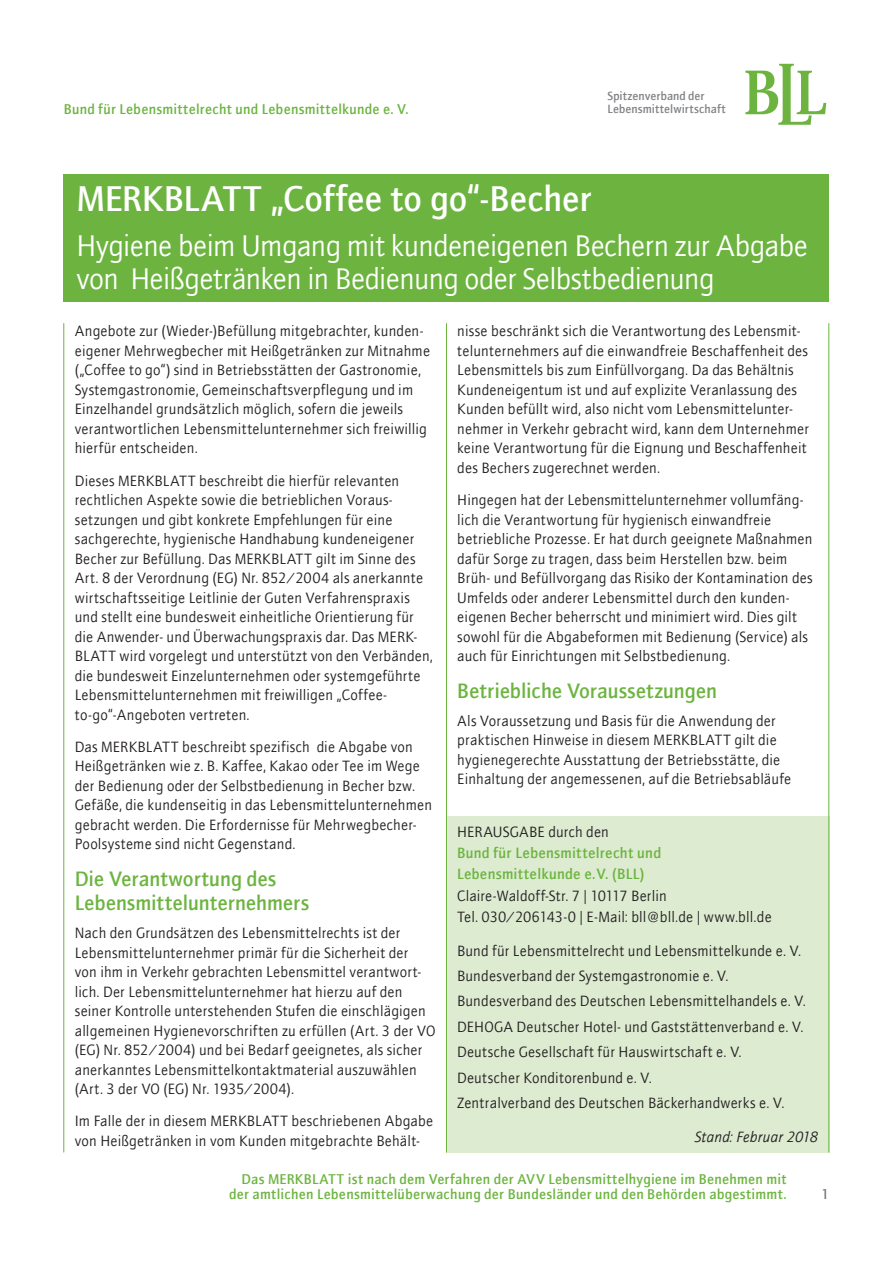
<style>
.page{position:relative;width:893px;height:1263px;background:#fff}
.page>*{position:absolute;margin:0;border:0;box-sizing:border-box;transform-origin:0 0}
.t1{font:500 36px "ITC Quay Sans";letter-spacing:-.01em;color:#fff}
.t2{font:30px/33px "ITC Quay Sans";letter-spacing:-.025em;color:#fff}
.t3{font:500 21px/24px "ITC Quay Sans";letter-spacing:-.005em;color:#6cb43f}
.t4{font:15px/19.5px "ITC Quay Sans";letter-spacing:.01em;color:#231f20}
.t5{font:500 15px/21.1px "ITC Quay Sans";letter-spacing:.015em;color:#6cb43f}
.t6{font:italic 15px "ITC Quay Sans";letter-spacing:.01em;color:#231f20}
.t7{font:500 14.25px/15px "ITC Quay Sans";letter-spacing:.015em;color:#6cb43f;text-align:right}
.t8{font:500 14.25px "ITC Quay Sans";color:#76787b}
.t9{font:500 12px/12.9px "ITC Quay Sans";letter-spacing:.005em;color:#808285}
</style>
<div class="page">
<div style="left:446px;top:816px;width:383px;height:336px;background:#ddebd1"></div>
<div style="left:64px;top:174px;width:765px;height:128px;background:#6cb43f"></div>
<svg style="left:745px;top:64px;width:81px;height:61px"></svg>
<hr style="left:63px;top:323px;width:1px;height:829px;background:#6cb43f">
<hr style="left:446px;top:323px;width:1px;height:829px;background:#6cb43f">
<hr style="left:828px;top:323px;width:1px;height:829px;background:#6cb43f">
<p class="t7" style="left:64px;top:101px;width:346px">Bund für Lebensmittelrecht und Lebensmittelkunde e. V.</p>
<p class="t9" style="left:607px;top:90px;width:120px">Spitzenverband der<br>Lebensmittelwirtschaft</p>
<h1 class="t1" style="left:77px;top:177px;width:517px">MERKBLATT „Coffee to go“-Becher</h1>
<h2 class="t2" style="left:77px;top:228px;width:733px">Hygiene beim Umgang mit kundeneigenen Bechern zur Abgabe von Heißgetränken in Bedienung oder Selbstbedienung</h2>
<p class="t4" style="left:75px;top:321px;width:357px">Angebote zur (Wieder-)Befüllung mitgebrachter, kunden&shy;eigener Mehrwegbecher mit Heißgetränken zur Mitnahme („Coffee to go“) sind in Betriebsstätten der Gastronomie, Systemgastronomie, Gemeinschaftsverpflegung und im Einzelhandel grundsätzlich möglich, sofern die jeweils verantwortlichen Lebensmittelunternehmer sich freiwillig hierfür entscheiden.</p>
<p class="t4" style="left:75px;top:470px;width:360px">Dieses MERKBLATT beschreibt die hierfür relevanten rechtlichen Aspekte sowie die betrieblichen Voraus&shy;setzungen und gibt konkrete Empfehlungen für eine sachgerechte, hygienische Handhabung kundeneigener Becher zur Befüllung. Das MERKBLATT gilt im Sinne des Art. 8 der Verordnung (EG) Nr. 852/2004 als anerkannte wirtschaftsseitige Leitlinie der Guten Verfahrenspraxis und stellt eine bundesweit einheitliche Orientierung für die Anwender- und Überwachungspraxis dar. Das MERK-BLATT wird vorgelegt und unterstützt von den Verbänden, die bundesweit Einzelunternehmen oder systemgeführte Lebensmittelunternehmen mit freiwilligen „Coffee&shy;to-go“-Angeboten vertreten.</p>
<p class="t4" style="left:75px;top:736px;width:359px">Das MERKBLATT beschreibt spezifisch die Abgabe von Heißgetränken wie z. B. Kaffee, Kakao oder Tee im Wege der Bedienung oder der Selbstbedienung in Becher bzw.<br>Gefäße, die kundenseitig in das Lebensmittelunternehmen gebracht werden. Die Erfordernisse für Mehrwegbecher-Poolsysteme sind nicht Gegenstand.</p>
<h3 class="t3" style="left:75px;top:867px;width:236px">Die Verantwortung des<br>Lebensmittelunternehmers</h3>
<p class="t4" style="left:75px;top:923px;width:362px">Nach den Grundsätzen des Lebensmittelrechts ist der Lebensmittelunternehmer primär für die Sicherheit der<br>von ihm in Verkehr gebrachten Lebensmittel verantwort&shy;lich. Der Lebensmittelunternehmer hat hierzu auf den seiner Kontrolle unterstehenden Stufen die einschlägigen allgemeinen Hygienevorschriften zu erfüllen (Art. 3 der VO (EG) Nr. 852/2004) und bei Bedarf geeignetes, als sicher anerkanntes Lebensmittelkontaktmaterial auszuwählen (Art. 3 der VO (EG) Nr. 1935/2004).</p>
<p class="t4" style="left:75px;top:1111px;width:360px">Im Falle der in diesem MERKBLATT beschriebenen Abgabe von Heißgetränken in vom Kunden mitgebrachte Behält-</p>
<p class="t4" style="left:457px;top:321px;width:353px">nisse beschränkt sich die Verantwortung des Lebensmit&shy;telunternehmers auf die einwandfreie Beschaffenheit des Lebensmittels bis zum Einfüllvorgang. Da das Behältnis Kundeneigentum ist und auf explizite Veranlassung des Kunden befüllt wird, also nicht vom Lebensmittelunter&shy;nehmer in Verkehr gebracht wird, kann dem Unternehmer keine Verantwortung für die Eignung und Beschaffenheit des Bechers zugerechnet werden.</p>
<p class="t4" style="left:457px;top:490px;width:357px">Hingegen hat der Lebensmittelunternehmer vollumfäng&shy;lich die Verantwortung für hygienisch einwandfreie betriebliche Prozesse. Er hat durch geeignete Maßnahmen dafür Sorge zu tragen, dass beim Herstellen bzw. beim Brüh- und Befüllvorgang das Risiko der Kontamination des Umfelds oder anderer Lebensmittel durch den kunden&shy;eigenen Becher beherrscht und minimiert wird. Dies gilt sowohl für die Abgabeformen mit Bedienung (Service) als auch für Einrichtungen mit Selbstbedienung.</p>
<h3 class="t3" style="left:457px;top:678px;width:261px">Betriebliche Voraussetzungen</h3>
<p class="t4" style="left:457px;top:710px;width:336px">Als Voraussetzung und Basis für die Anwendung der praktischen Hinweise in diesem MERKBLATT gilt die hygienegerechte Ausstattung der Betriebsstätte, die Einhaltung der angemessenen, auf die Betriebsabläufe</p>
<p class="t4" style="left:457px;top:822px;width:154px">HERAUSGABE durch den</p>
<p class="t5" style="left:457px;top:842px;width:206px">Bund für Lebensmittelrecht und<br>Lebensmittelkunde e.V. (BLL)</p>
<p class="t4" style="left:457px;top:884px;width:316px;line-height:21.1px">Claire-Waldoff-Str. 7 | 10117 Berlin<br>Tel. 030/206143-0 | E-Mail: bll@bll.de | www.bll.de</p>
<p class="t4" style="left:457px;top:937px;width:350px;line-height:25.3px">Bund für Lebensmittelrecht und Lebensmittelkunde e. V.<br>Bundesverband der Systemgastronomie e. V.<br>Bundesverband des Deutschen Lebensmittelhandels e. V.<br>DEHOGA Deutscher Hotel- und Gaststättenverband e. V.<br>Deutsche Gesellschaft für Hauswirtschaft e. V.<br>Deutscher Konditorenbund e. V.<br>Zentralverband des Deutschen Bäckerhandwerks e. V.</p>
<p class="t6" style="left:695px;top:1127px;width:125px">Stand: Februar 2018</p>
<p class="t7" style="left:229px;top:1172px;width:559px">Das MERKBLATT ist nach dem Verfahren der AVV Lebensmittelhygiene im Benehmen mit der amtlichen Lebensmittelüberwachung der Bundesländer und den Behörden abgestimmt.</p>
<p class="t8" style="left:821px;top:1185px;width:10px">1</p>
</div>
